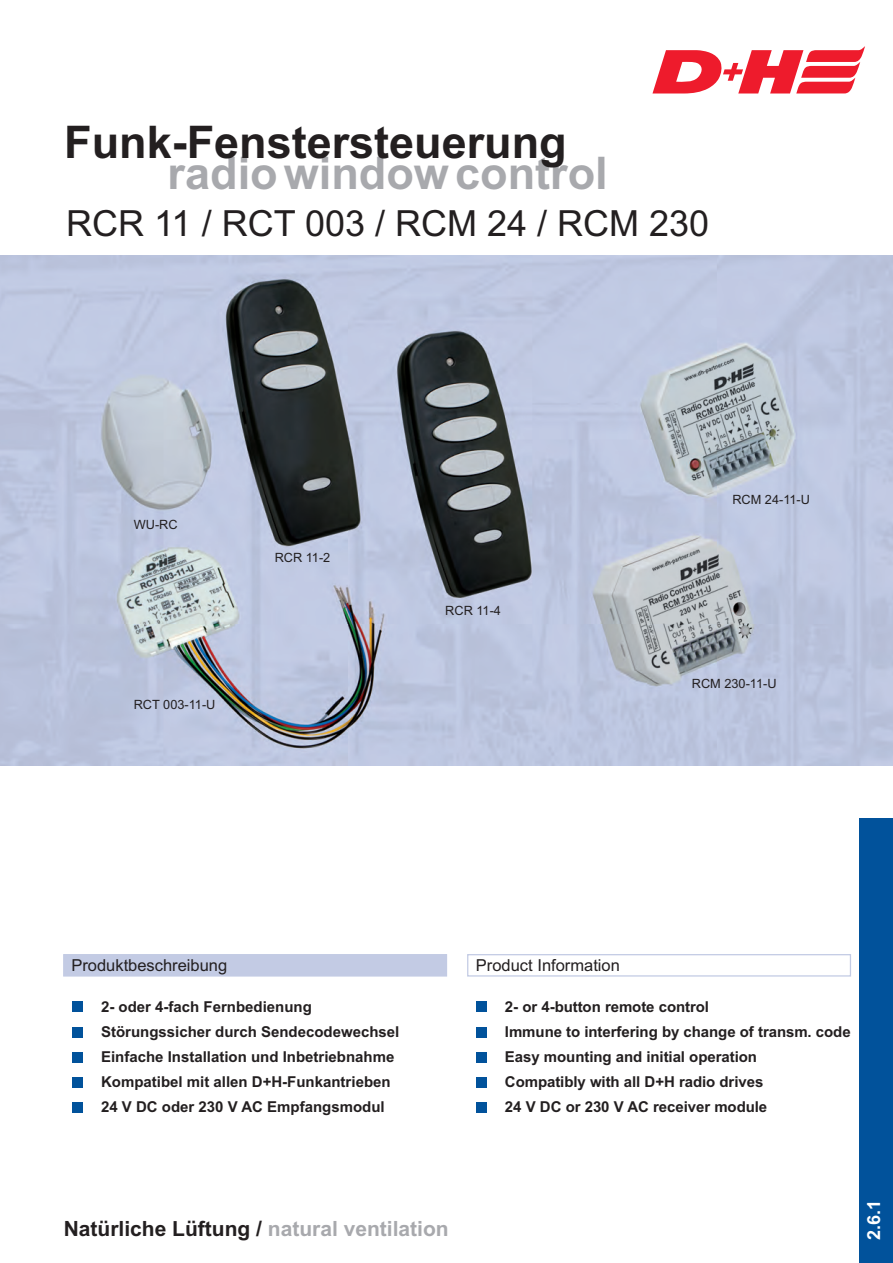
<style>
.page{position:relative;width:893px;height:1263px;background:#fff}
.page>*{position:absolute;margin:0;border:0;box-sizing:border-box;transform-origin:0 0}
.t1{font:700 45px "Arial";color:#231f20}
.t2{font:700 45px "Arial";color:#a8a9ad}
.t3{font:36px "Arial";color:#231f20}
.t4{font:700 21px "Arial";color:#231f20}
.t5{font:700 18px "Arial";color:#fff}
.t6{font:16.5px "Arial";color:#231f20}
.t7{font:700 15px/25.2px "Arial";color:#231f20}
.t8{font:12.75px "Arial";color:#231f20}
.s1{color:#a8a9ad}
</style>
<div class="page">
<div style="left:859px;top:819px;width:34px;height:444px;background:#01529b"></div>
<img style="left:0;top:255px;width:893px;height:511px">
<div style="left:72px;top:1001px;width:11px;height:11px;background:#01529b"></div>
<div style="left:72px;top:1027px;width:11px;height:10px;background:#01529b"></div>
<div style="left:72px;top:1052px;width:11px;height:10px;background:#01529b"></div>
<div style="left:72px;top:1077px;width:11px;height:10px;background:#01529b"></div>
<div style="left:72px;top:1102px;width:11px;height:10px;background:#01529b"></div>
<div style="left:476px;top:1001px;width:11px;height:11px;background:#01529b"></div>
<div style="left:476px;top:1027px;width:11px;height:10px;background:#01529b"></div>
<div style="left:476px;top:1052px;width:11px;height:10px;background:#01529b"></div>
<div style="left:476px;top:1077px;width:11px;height:10px;background:#01529b"></div>
<div style="left:476px;top:1102px;width:11px;height:10px;background:#01529b"></div>
<div style="left:63px;top:954px;width:384px;height:22px;background:#c3cbe4"></div>
<div style="left:467px;top:954px;width:384px;height:22px;border:1px solid #c3cbe4"></div>
<svg style="left:652px;top:46px;width:213px;height:47px"></svg>
<h1 class="t1" style="left:64px;top:126px;width:504px">Funk-Fenstersteuerung</h1>
<h1 class="t2" style="left:168px;top:157px;width:442px">radio window control</h1>
<h2 class="t3" style="left:66px;top:210px;width:644px">RCR 11 / RCT 003 / RCM 24 / RCM 230</h2>
<p class="t8" style="left:134px;top:520px;width:45px">WU-RC</p>
<p class="t8" style="left:134px;top:700px;width:83px">RCT 003-11-U</p>
<p class="t8" style="left:275px;top:553px;width:57px">RCR 11-2</p>
<p class="t8" style="left:445px;top:606px;width:57px">RCR 11-4</p>
<p class="t8" style="left:732px;top:495px;width:79px">RCM 24-11-U</p>
<p class="t8" style="left:692px;top:679px;width:86px">RCM 230-11-U</p>
<p class="t6" style="left:71px;top:959px;width:157px">Produktbeschreibung</p>
<p class="t6" style="left:476px;top:959px;width:145px">Product Information</p>
<p class="t7" style="left:101px;top:995px;width:300px">2- oder 4-fach Fernbedienung Störungssicher durch Sendecodewechsel Einfache Installation und Inbetriebnahme Kompatibel mit allen D+H-Funkantrieben 24 V DC oder 230 V AC Empfangsmodul</p>
<p class="t7" style="left:505px;top:995px;width:347px">2- or 4-button remote control<br>Immune to interfering by change of transm. code Easy mounting and initial operation<br>Compatibly with all D+H radio drives<br>24 V DC or 230 V AC receiver module</p>
<h3 class="t4" style="left:64px;top:1220px;width:387px">Natürliche Lüftung / <span class="s1">natural ventilation</span></h3>
<p class="t5" style="left:867px;top:1240px;width:42px;rotate:-90deg">2.6.1</p>
</div>
